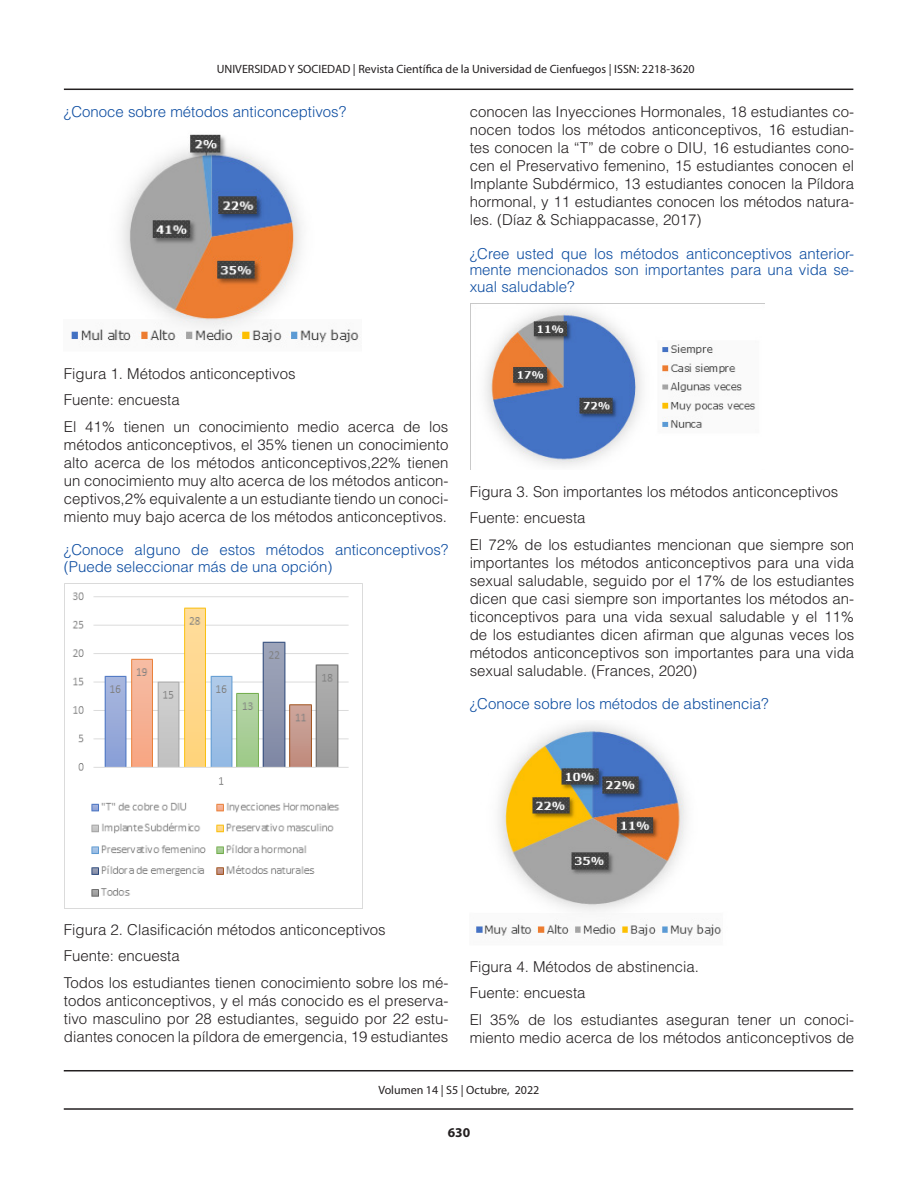
<style>
.page{position:relative;width:918px;height:1188px;background:#fff}
.page>*{position:absolute;margin:0;border:0;box-sizing:border-box;transform-origin:0 0}
.TEXTO{font:300 15px/18px "Helvetica LT Std";color:#231f20;text-align:justify}
.TITULOS_AZUL{font:300 15px/16.5px "Helvetica LT Std";color:#0d4da1}
.t1{font:700 13.5px "Myriad Pro";color:#231f20}
.t2{font:12px "Myriad Pro";color:#231f20}
</style>
<div class="page">
<hr style="left:64px;top:89px;width:789px;height:1px;background:#231f20">
<hr style="left:64px;top:1108px;width:789px;height:2px;background:#231f20">
<hr style="left:64px;top:1070px;width:789px;height:1px;background:#231f20">
<img style="left:71px;top:134px;width:288px;height:209px">
<img style="left:64px;top:584px;width:285px;height:324px">
<img style="left:470px;top:304px;width:286px;height:166px">
<img style="left:473px;top:724px;width:249px;height:212px">
<p class="t2" style="left:217px;top:61px;width:479px">UNIVERSIDAD Y SOCIEDAD | Revista Científica de la Universidad de Cienfuegos | ISSN: 2218-3620</p>
<p class="TITULOS_AZUL" style="left:64px;top:103px;width:284px">¿Conoce sobre métodos anticonceptivos?</p>
<p class="TEXTO" style="left:470px;top:103px;width:386px">conocen las Inyecciones Hormonales, 18 estudiantes co&shy;nocen todos los métodos anticonceptivos, 16 estudian&shy;tes conocen la “T” de cobre o DIU, 16 estudiantes cono&shy;cen el Preservativo femenino, 15 estudiantes conocen el Implante Subdérmico, 13 estudiantes conocen la Píldora hormonal, y 11 estudiantes conocen los métodos natura&shy;les. (Díaz &amp; Schiappacasse, 2017)</p>
<p class="TITULOS_AZUL" style="left:470px;top:245px;width:386px;text-align:justify">¿Cree usted que los métodos anticonceptivos anterior&shy;mente mencionados son importantes para una vida se&shy;xual saludable?</p>
<p class="TEXTO" style="left:64px;top:365px;width:233px">Figura 1. Métodos anticonceptivos</p>
<p class="TEXTO" style="left:64px;top:391px;width:117px">Fuente: encuesta</p>
<p class="TEXTO" style="left:64px;top:418px;width:386px">El 41% tienen un conocimiento medio acerca de los métodos anticonceptivos, el 35% tienen un conocimiento alto acerca de los métodos anticonceptivos,22% tienen un conocimiento muy alto acerca de los métodos anticon&shy;ceptivos,2% equivalente a un estudiante tiendo un conoci&shy;miento muy bajo acerca de los métodos anticonceptivos.</p>
<p class="TITULOS_AZUL" style="left:64px;top:542px;width:386px">¿Conoce alguno de estos métodos anticonceptivos? (Puede seleccionar más de una opción)</p>
<p class="TEXTO" style="left:470px;top:482px;width:370px">Figura 3. Son importantes los métodos anticonceptivos</p>
<p class="TEXTO" style="left:470px;top:509px;width:117px">Fuente: encuesta</p>
<p class="TEXTO" style="left:470px;top:535px;width:386px">El 72% de los estudiantes mencionan que siempre son importantes los métodos anticonceptivos para una vida sexual saludable, seguido por el 17% de los estudiantes dicen que casi siempre son importantes los métodos an&shy;ticonceptivos para una vida sexual saludable y el 11% de los estudiantes dicen afirman que algunas veces los métodos anticonceptivos son importantes para una vida sexual saludable. (Frances, 2020)</p>
<p class="TITULOS_AZUL" style="left:470px;top:695px;width:301px">¿Conoce sobre los métodos de abstinencia?</p>
<p class="TEXTO" style="left:64px;top:920px;width:323px">Figura 2. Clasificación métodos anticonceptivos</p>
<p class="TEXTO" style="left:64px;top:947px;width:117px">Fuente: encuesta</p>
<p class="TEXTO" style="left:64px;top:973px;width:386px">Todos los estudiantes tienen conocimiento sobre los mé&shy;todos anticonceptivos, y el más conocido es el preserva&shy;tivo masculino por 28 estudiantes, seguido por 22 estu&shy;diantes conocen la píldora de emergencia, 19 estudiantes</p>
<p class="TEXTO" style="left:470px;top:957px;width:231px">Figura 4. Métodos de abstinencia.</p>
<p class="TEXTO" style="left:470px;top:984px;width:117px">Fuente: encuesta</p>
<p class="TEXTO" style="left:470px;top:1010px;width:386px">El 35% de los estudiantes aseguran tener un conoci&shy;miento medio acerca de los métodos anticonceptivos de</p>
<p class="t2" style="left:378px;top:1083px;width:162px">Volumen 14 | S5 | Octubre, 2022</p>
<p class="t1" style="left:448px;top:1124px;width:24px">630</p>
</div>
